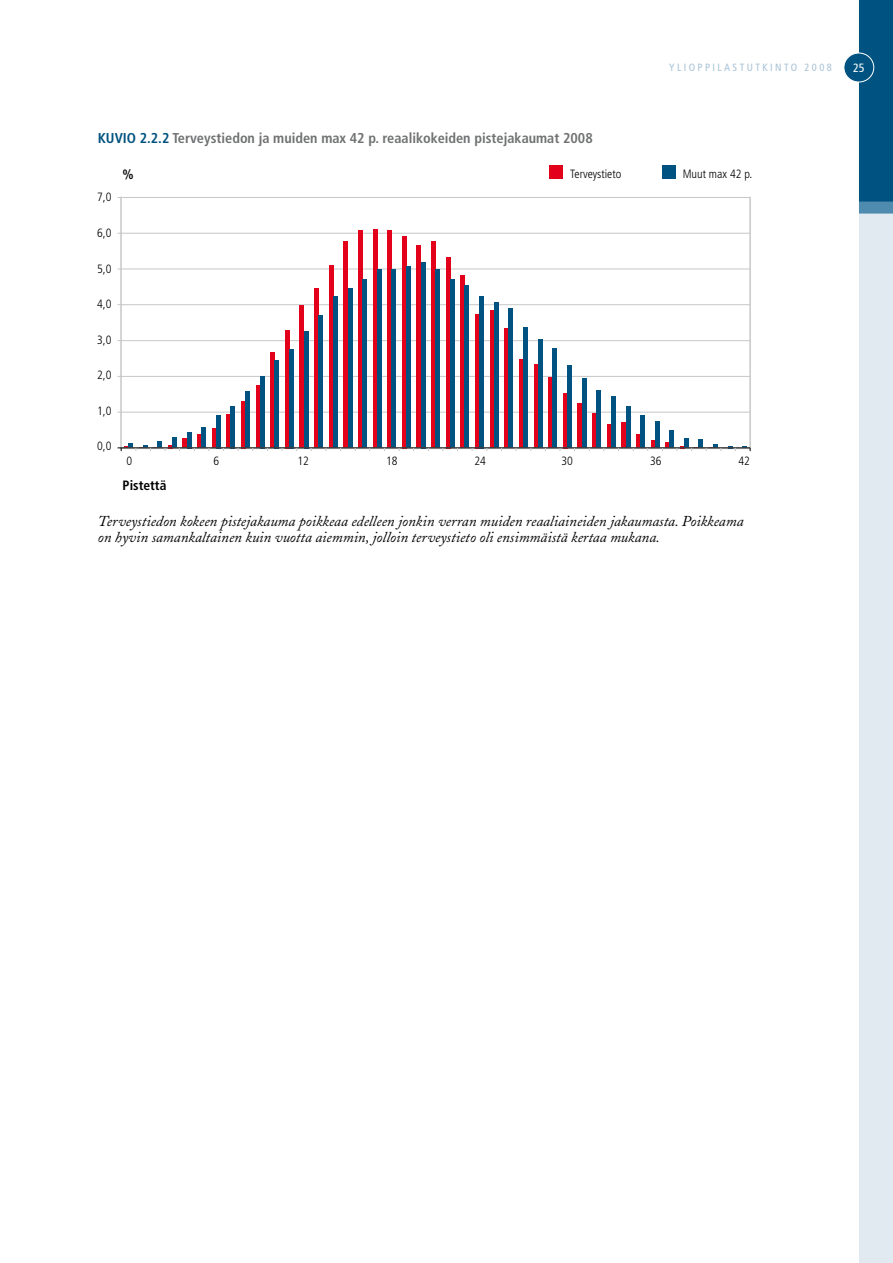
<style>
.page{position:relative;width:893px;height:1263px;background:#fff}
.page>*{position:absolute;margin:0;border:0;box-sizing:border-box;transform-origin:0 0}
.t1{font:italic 15px/15.8px "Adobe Caslon";color:#000}
.t2{font:700 condensed 14.25px "Frutiger";color:#707172}
.t3{font:700 condensed 13.5px "Frutiger";color:#000}
.t4{font:300 condensed 12px "Frutiger";color:#000}
.t5{font:condensed 12px "Frutiger";color:#fff}
.t6{font:condensed 10.5px "Frutiger";letter-spacing:.23em;color:#a8c2d6}
.s1{color:#005380}
</style>
<div class="page">
<div style="left:859px;top:0;width:34px;height:1263px;background:#e2eaf1"></div>
<div style="left:859px;top:0;width:34px;height:202px;background:#005380"></div>
<div style="left:859px;top:202px;width:34px;height:12px;background:#4f8bae"></div>
<div style="left:844px;top:53px;width:30px;height:29px;background:#005380;border-radius:50%"></div>
<div style="left:843px;top:53px;width:31px;height:29px;border:1px solid #fff;border-radius:50%"></div>
<hr style="left:121px;top:412px;width:629px;height:1px;background:#c6c7c8">
<hr style="left:121px;top:376px;width:629px;height:1px;background:#c6c7c8">
<hr style="left:121px;top:340px;width:629px;height:1px;background:#c6c7c8">
<hr style="left:121px;top:304px;width:629px;height:1px;background:#c6c7c8">
<hr style="left:121px;top:269px;width:629px;height:1px;background:#c6c7c8">
<hr style="left:121px;top:233px;width:629px;height:1px;background:#c6c7c8">
<hr style="left:183px;top:438px;width:4px;height:10px;background:#e2001a">
<div style="left:197px;top:434px;width:5px;height:14px;background:#e2001a"></div>
<hr style="left:212px;top:428px;width:4px;height:20px;background:#e2001a">
<svg style="left:227px;top:414px;width:4px;height:32px"></svg>
<div style="left:241px;top:401px;width:5px;height:47px;background:#e2001a"></div>
<hr style="left:256px;top:386px;width:4px;height:62px;background:#e2001a">
<svg style="left:271px;top:353px;width:4px;height:93px"></svg>
<hr style="left:285px;top:330px;width:4px;height:118px;background:#e2001a">
<hr style="left:300px;top:306px;width:4px;height:142px;background:#e2001a">
<div style="left:314px;top:289px;width:5px;height:159px;background:#e2001a"></div>
<hr style="left:329px;top:266px;width:4px;height:182px;background:#e2001a">
<hr style="left:344px;top:241px;width:4px;height:207px;background:#e2001a">
<hr style="left:358px;top:230px;width:4px;height:218px;background:#e2001a">
<hr style="left:373px;top:229px;width:4px;height:219px;background:#e2001a">
<svg style="left:388px;top:230px;width:4px;height:216px"></svg>
<hr style="left:402px;top:236px;width:4px;height:212px;background:#e2001a">
<hr style="left:417px;top:245px;width:4px;height:203px;background:#e2001a">
<div style="left:431px;top:241px;width:5px;height:207px;background:#e2001a"></div>
<hr style="left:446px;top:257px;width:4px;height:191px;background:#e2001a">
<svg style="left:461px;top:276px;width:4px;height:170px"></svg>
<div style="left:475px;top:314px;width:5px;height:134px;background:#e2001a"></div>
<hr style="left:490px;top:310px;width:4px;height:138px;background:#e2001a">
<svg style="left:505px;top:329px;width:4px;height:117px"></svg>
<div style="left:519px;top:359px;width:5px;height:89px;background:#e2001a"></div>
<hr style="left:534px;top:364px;width:4px;height:84px;background:#e2001a">
<div style="left:548px;top:378px;width:5px;height:70px;background:#e2001a"></div>
<hr style="left:563px;top:393px;width:4px;height:55px;background:#e2001a">
<hr style="left:578px;top:404px;width:4px;height:44px;background:#e2001a">
<hr style="left:592px;top:413px;width:4px;height:35px;background:#e2001a">
<hr style="left:607px;top:424px;width:4px;height:24px;background:#e2001a">
<hr style="left:622px;top:423px;width:4px;height:25px;background:#e2001a">
<hr style="left:636px;top:435px;width:4px;height:13px;background:#e2001a">
<hr style="left:172px;top:438px;width:4px;height:10px;background:#005380">
<hr style="left:187px;top:432px;width:4px;height:16px;background:#005380">
<hr style="left:202px;top:427px;width:4px;height:21px;background:#005380">
<hr style="left:216px;top:415px;width:4px;height:33px;background:#005380">
<hr style="left:231px;top:406px;width:4px;height:42px;background:#005380">
<hr style="left:246px;top:391px;width:4px;height:57px;background:#005380">
<hr style="left:260px;top:376px;width:4px;height:72px;background:#005380">
<hr style="left:275px;top:360px;width:4px;height:88px;background:#005380">
<div style="left:289px;top:349px;width:5px;height:99px;background:#005380"></div>
<hr style="left:304px;top:331px;width:4px;height:117px;background:#005380">
<hr style="left:319px;top:315px;width:4px;height:133px;background:#005380">
<hr style="left:333px;top:297px;width:4px;height:151px;background:#005380">
<hr style="left:348px;top:289px;width:4px;height:159px;background:#005380">
<div style="left:362px;top:280px;width:5px;height:168px;background:#005380"></div>
<hr style="left:377px;top:270px;width:4px;height:178px;background:#005380">
<hr style="left:392px;top:270px;width:4px;height:178px;background:#005380">
<hr style="left:406px;top:267px;width:4px;height:181px;background:#005380">
<hr style="left:421px;top:262px;width:4px;height:186px;background:#005380">
<hr style="left:436px;top:270px;width:4px;height:178px;background:#005380">
<hr style="left:450px;top:279px;width:4px;height:169px;background:#005380">
<hr style="left:465px;top:285px;width:4px;height:163px;background:#005380">
<hr style="left:480px;top:296px;width:4px;height:152px;background:#005380">
<hr style="left:494px;top:303px;width:4px;height:145px;background:#005380">
<hr style="left:509px;top:309px;width:4px;height:139px;background:#005380">
<hr style="left:524px;top:327px;width:4px;height:121px;background:#005380">
<hr style="left:538px;top:340px;width:4px;height:108px;background:#005380">
<hr style="left:553px;top:348px;width:4px;height:100px;background:#005380">
<hr style="left:567px;top:366px;width:4px;height:82px;background:#005380">
<hr style="left:582px;top:379px;width:4px;height:69px;background:#005380">
<div style="left:596px;top:391px;width:5px;height:57px;background:#005380"></div>
<hr style="left:611px;top:396px;width:4px;height:52px;background:#005380">
<hr style="left:626px;top:407px;width:4px;height:41px;background:#005380">
<div style="left:640px;top:415px;width:5px;height:33px;background:#005380"></div>
<hr style="left:655px;top:422px;width:4px;height:26px;background:#005380">
<hr style="left:670px;top:430px;width:4px;height:18px;background:#005380">
<div style="left:121px;top:197px;width:629px;height:251px;border:1px solid #c6c7c8"></div>
<hr style="left:121px;top:448px;width:629px;height:1px;background:#000">
<svg style="left:118px;top:441px;width:54px;height:10px"></svg>
<svg style="left:647px;top:440px;width:8px;height:11px"></svg>
<svg style="left:662px;top:442px;width:8px;height:9px"></svg>
<svg style="left:677px;top:439px;width:45px;height:12px"></svg>
<svg style="left:728px;top:446px;width:8px;height:5px"></svg>
<svg style="left:743px;top:446px;width:8px;height:5px"></svg>
<div style="left:550px;top:165px;width:13px;height:14px;background:#e2001a"></div>
<div style="left:662px;top:165px;width:14px;height:14px;background:#005380"></div>
<p class="t2" style="left:98px;top:129px;width:496px"><span class="s1">KUVIO 2.2.2</span> Terveystiedon ja muiden max 42 p. reaalikokeiden pistejakaumat 2008</p>
<p class="t6" style="left:669px;top:62px;width:164px">YLIOPPILAST UT KINTO 2008</p>
<p class="t5" style="left:853px;top:60px;width:13px">25</p>
<p class="t4" style="left:97px;top:190px;width:16px">7,0</p>
<p class="t4" style="left:97px;top:226px;width:16px">6,0</p>
<p class="t4" style="left:97px;top:262px;width:16px">5,0</p>
<p class="t4" style="left:97px;top:297px;width:16px">4,0</p>
<p class="t4" style="left:97px;top:333px;width:16px">3,0</p>
<p class="t4" style="left:97px;top:368px;width:16px">2,0</p>
<p class="t4" style="left:97px;top:404px;width:16px">1,0</p>
<p class="t4" style="left:97px;top:439px;width:16px">0,0</p>
<p class="t3" style="left:123px;top:166px;width:13px">%</p>
<p class="t4" style="left:570px;top:168px;width:53px">Terveystieto</p>
<p class="t4" style="left:683px;top:168px;width:71px">Muut max 42 p.</p>
<p class="t4" style="left:126px;top:454px;width:7px">0</p>
<p class="t4" style="left:213px;top:454px;width:7px">6</p>
<p class="t4" style="left:297px;top:454px;width:13px">12</p>
<p class="t4" style="left:386px;top:454px;width:13px">18</p>
<p class="t4" style="left:474px;top:454px;width:13px">24</p>
<p class="t4" style="left:561px;top:454px;width:13px">30</p>
<p class="t4" style="left:650px;top:454px;width:13px">36</p>
<p class="t4" style="left:738px;top:454px;width:13px">42</p>
<p class="t3" style="left:123px;top:477px;width:45px">Pistettä</p>
<p class="t1" style="left:98px;top:513px;width:647px">Terveystiedon kokeen pistejakauma poikkeaa edelleen jonkin verran muiden reaaliaineiden jakaumasta. Poikkeama on hyvin samankaltainen kuin vuotta aiemmin, jolloin terveystieto oli ensimmäistä kertaa mukana.</p>
</div>
